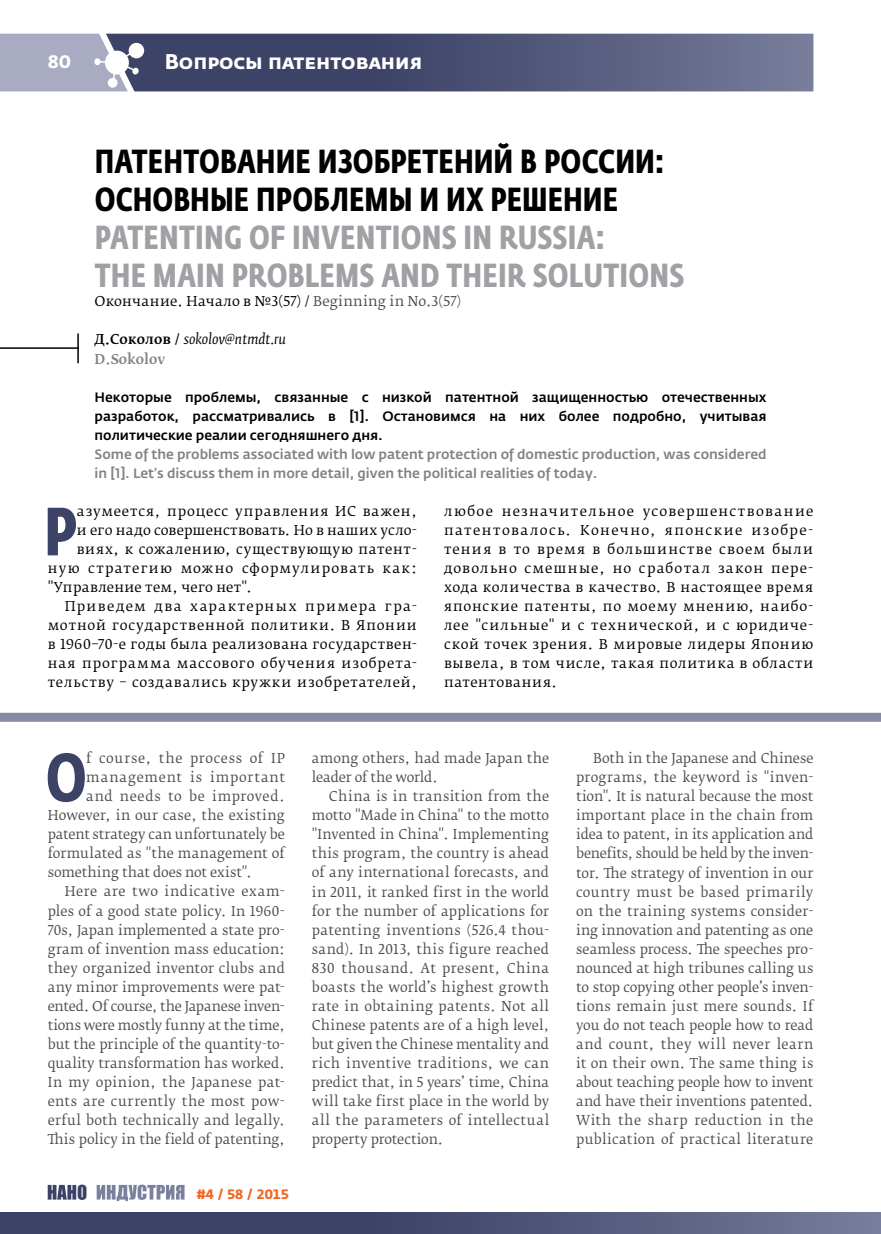
<style>
.page{position:relative;width:881px;height:1234px;background:#fff}
.page>*{position:absolute;margin:0;border:0;box-sizing:border-box;transform-origin:0 0}
.t1{font:700 67.35px "Fedra Sans Cond Pro";color:#3d4366}
.t2{font:700 33px/38.1px "Fedra Sans Cond Pro";letter-spacing:.005em;color:#9fa1a4}
.t3{font:700 33px/38.1px "Fedra Sans Cond Pro";color:#000}
.t4{font:700 21px "Fedra Sans Alt Pro";color:#fff}
.t5{font:700 18px "Fedra Sans Alt Pro";color:#fff}
.t6{font:13.5px/19px "Fedra Serif B Pro";letter-spacing:.015em;color:#4d4d4f;text-align:justify}
.t7{font:13.5px/19px "Fedra Serif B Pro";letter-spacing:.055em;color:#000;text-align:justify}
.t8{font:500 13.5px/19px "Fedra Sans Pro";color:#000;text-align:justify}
.t9{font:500 13.5px/19px "Fedra Sans Pro";color:#808285}
.t10{font:13.5px/19px "Fedra Serif B Pro";letter-spacing:-.005em;color:#4d4d4f}
.t11{font:13.5px "Fedra Serif B Pro";letter-spacing:.015em;color:#000}
.t12{font:13.5px "Fedra Serif B Pro";letter-spacing:.035em;color:#000}
.t13{font:italic 13.5px/19px "Fedra Serif B Pro";color:#000}
.t14{font:13.5px "Fedra Serif B Pro";letter-spacing:.085em;color:#000}
.t15{font:13.5px "Fedra Serif B Pro";letter-spacing:.095em;color:#000}
.t16{font:13.5px "Fedra Serif B Pro";letter-spacing:-.01em;color:#4d4d4f}
.t17{font:13.5px "Fedra Serif B Pro";letter-spacing:.035em;color:#4d4d4f}
.t18{font:13.5px "Fedra Serif B Pro";letter-spacing:.04em;color:#4d4d4f}
.t19{font:13.5px "Fedra Serif B Pro";letter-spacing:.055em;color:#4d4d4f}
.t20{font:13.5px "Fedra Serif B Pro";letter-spacing:.065em;color:#4d4d4f}
.t21{font:13.5px "Fedra Serif B Pro";letter-spacing:.045em;color:#4d4d4f}
.t22{font:700 13.5px "Fedra Sans Alt Pro";color:#f26522}
.s1{color:#4d4d4f}
.s2{font-weight:500;font-style:normal}
.s3{font-weight:500;font-style:normal;color:#808285}
</style>
<div class="page">
<svg style="left:48px;top:1184px;width:38px;height:15px"></svg>
<svg style="left:97px;top:1184px;width:87px;height:16px"></svg>
<svg style="left:0;top:33px;width:813px;height:59px;background:#626786"></svg>
<div style="left:0;top:1211px;width:880px;height:22px;background:linear-gradient(to right,#2e3559,#6c7191)"></div>
<hr style="left:0;top:347px;width:79px;height:2px;background:#000">
<hr style="left:77px;top:333px;width:2px;height:30px;background:#000">
<div style="left:0;top:712px;width:880px;height:9px;background:#858aa6"></div>
<h3 class="t5" style="left:48px;top:50px;width:25px">80</h3>
<h3 class="t4" style="left:165px;top:48px;width:259px">Вопросы патентования</h3>
<h2 class="t3" style="left:95px;top:143px;width:571px">ПАТЕНТОВАНИЕ ИЗОБРЕТЕНИЙ В РОССИИ:<br>ОСНОВНЫЕ ПРОБЛЕМЫ И ИХ РЕШЕНИЕ</h2>
<h2 class="t2" style="left:95px;top:219px;width:591px">PATENTING OF INVENTIONS IN RUSSIA:<br>THE MAIN PROBLEMS AND THEIR SOLUTIONS</h2>
<p class="t11" style="left:94px;top:293px;width:368px">Окончание. Начало в №3(57) / <span class="s1">Beginning in No.3(57)</span></p>
<p class="t13" style="left:94px;top:330px;width:193px"><span class="s2">Д.Соколов /</span> sokolov@ntmdt.ru<br><span class="s3">D.Sokolov</span></p>
<p class="t8" style="left:94px;top:387px;width:673px">Некоторые проблемы, связанные с низкой патентной защищенностью отечественных разработок, рассматривались в [1]. Остановимся на них более подробно, учитывая политические реалии сегодняшнего дня.</p>
<p class="t9" style="left:94px;top:444px;width:673px">Some of the problems associated with low patent protection of domestic production, was considered in [1]. Let’s discuss them in more detail, given the political realities of today.</p>
<h1 class="t1" style="left:44px;top:490px;width:30px">Р</h1>
<p class="t7" style="left:77px;top:501px;width:341px">азумеется, процесс управления ИС важен,</p>
<p class="t11" style="left:77px;top:521px;width:341px">и его надо совершенствовать. Но в наших усло-</p>
<p class="t7" style="left:77px;top:539px;width:341px">виях, к сожалению, существующую патент-</p>
<p class="t14" style="left:48px;top:559px;width:370px">ную стратегию можно сформулировать как:</p>
<p class="t11" style="left:48px;top:578px;width:206px">"Управление тем, чего нет".</p>
<p class="t15" style="left:65px;top:597px;width:353px">Приведем два характерных примера гра-</p>
<p class="t7" style="left:48px;top:615px;width:370px">мотной государственной политики. В Японии</p>
<p class="t12" style="left:48px;top:635px;width:370px">в 1960–70-е годы была реализована государствен-</p>
<p class="t7" style="left:48px;top:653px;width:370px">ная программа массового обучения изобрета-</p>
<p class="t7" style="left:48px;top:672px;width:370px">тельству – создавались кружки изобретателей,</p>
<p class="t7" style="left:444px;top:501px;width:370px">любое незначительное усовершенствование патентовалось. Конечно, японские изобре&shy;тения в то время в большинстве своем были довольно смешные, но сработал закон пере&shy;хода количества в качество. В настоящее время японские патенты, по моему мнению, наибо&shy;лее "сильные" и с технической, и с юридиче&shy;ской точек зрения. В мировые лидеры Японию вывела, в том числе, такая политика в области патентования.</p>
<h1 class="t1" style="left:46px;top:736px;width:43px">O</h1>
<p class="t19" style="left:86px;top:749px;width:200px">f course, the process of IP</p>
<p class="t20" style="left:86px;top:769px;width:200px">management is important</p>
<p class="t21" style="left:86px;top:788px;width:200px">and needs to be improved.</p>
<p class="t6" style="left:48px;top:805px;width:239px">However, in our case, the existing</p>
<p class="t10" style="left:48px;top:824px;width:238px">patent strategy can unfortunately be</p>
<p class="t6" style="left:48px;top:844px;width:238px">formulated as "the management of</p>
<p class="t6" style="left:48px;top:863px;width:205px">something that does not exist".</p>
<p class="t18" style="left:65px;top:883px;width:221px">Here are two indicative exam-</p>
<p class="t6" style="left:48px;top:901px;width:238px">ples of a good state policy. In 1960-</p>
<p class="t6" style="left:48px;top:920px;width:239px">70s, Japan implemented a state pro-</p>
<p class="t6" style="left:48px;top:939px;width:238px">gram of invention mass education:</p>
<p class="t6" style="left:48px;top:958px;width:238px">they organized inventor clubs and</p>
<p class="t6" style="left:48px;top:977px;width:239px">any minor improvements were pat-</p>
<p class="t16" style="left:48px;top:997px;width:239px">ented. Of course, the Japanese inven-</p>
<p class="t10" style="left:48px;top:1015px;width:238px">tions were mostly funny at the time,</p>
<p class="t10" style="left:48px;top:1034px;width:239px">but the principle of the quantity-to-</p>
<p class="t6" style="left:48px;top:1053px;width:238px">quality transformation has worked.</p>
<p class="t6" style="left:48px;top:1072px;width:239px">In my opinion, the Japanese pat-</p>
<p class="t17" style="left:48px;top:1092px;width:239px">ents are currently the most pow-</p>
<p class="t6" style="left:48px;top:1110px;width:238px">erful both technically and legally.</p>
<p class="t6" style="left:48px;top:1129px;width:238px">This policy in the field of patenting,</p>
<p class="t22" style="left:197px;top:1185px;width:94px">#4 / 58 / 2015</p>
<p class="t10" style="left:312px;top:748px;width:238px">among others, had made Japan the leader of the world.</p>
<p class="t6" style="left:312px;top:786px;width:239px;text-indent:17px">China is in transition from the motto "Made in China" to the motto "Invented in China". Implementing this program, the country is ahead of any international forecasts, and in 2011, it ranked first in the world for the number of applications for patenting inventions (526.4 thou&shy;sand). In 2013, this figure reached 830 thousand. At present, China boasts the world’s highest growth rate in obtaining patents. Not all Chinese patents are of a high level, but given the Chinese mentality and rich inventive traditions, we can predict that, in 5 years’ time, China will take first place in the world by all the parameters of intellectual property protection.</p>
<p class="t6" style="left:576px;top:748px;width:239px;text-indent:17px">Both in the Japanese and Chinese programs, the keyword is "inven&shy;tion". It is natural because the most important place in the chain from idea to patent, in its application and benefits, should be held by the inven&shy;tor. The strategy of invention in our country must be based primarily on the training systems consider&shy;ing innovation and patenting as one seamless process. The speeches pro&shy;nounced at high tribunes calling us to stop copying other people’s inven&shy;tions remain just mere sounds. If you do not teach people how to read and count, they will never learn it on their own. The same thing is about teaching people how to invent and have their inventions patented.<br>With the sharp reduction in the publication of practical literature</p>
</div>
